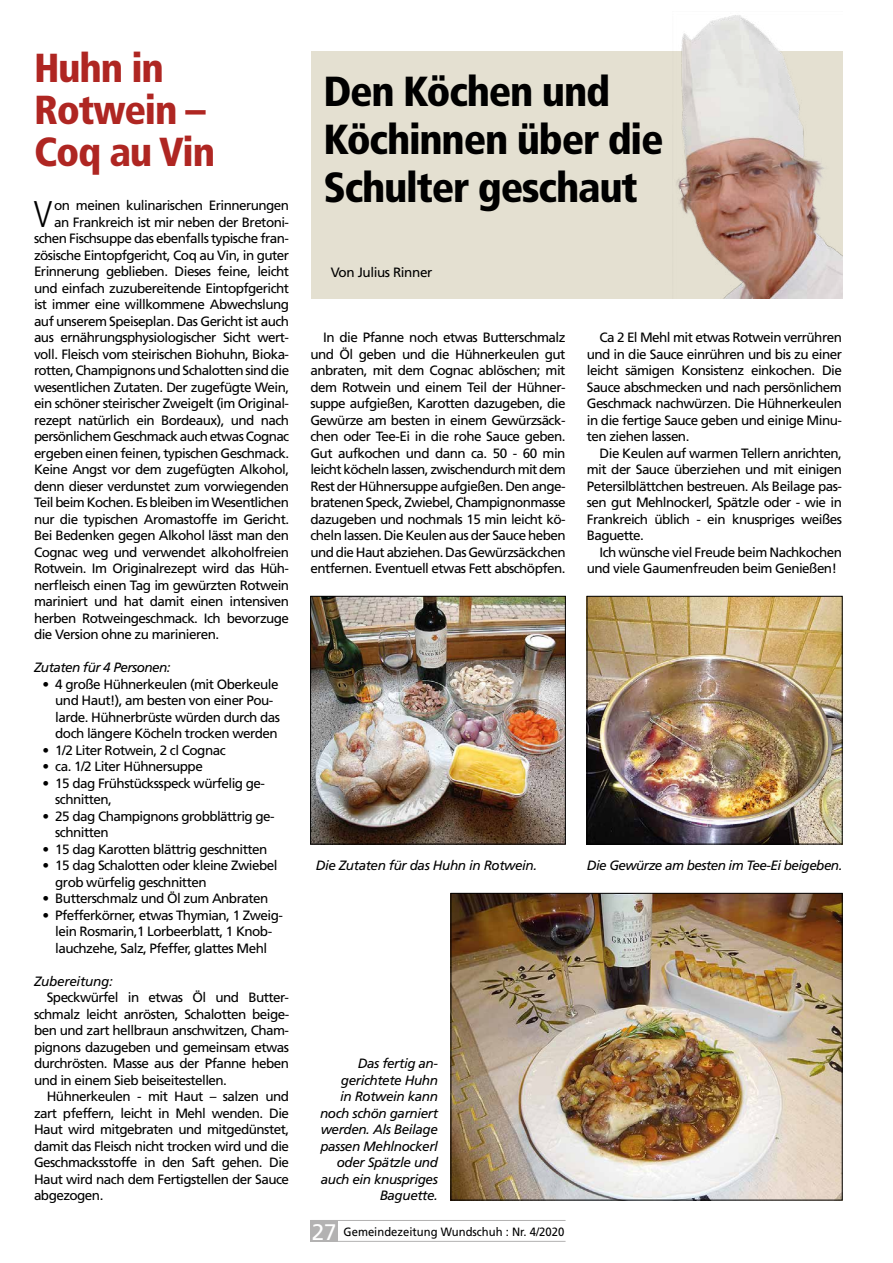
<style>
.page{position:relative;width:893px;height:1263px;background:#fff}
.page>*{position:absolute;margin:0;border:0;box-sizing:border-box;transform-origin:0 0}
.t1{font:900 condensed 42px/48px "Frutiger LT Std";letter-spacing:-.03em;color:#000}
.t2{font:900 condensed 40.5px/42px "Frutiger LT Std";letter-spacing:-.03em;color:#af2622}
.t3{font:300 condensed 37.2px "Frutiger LT Std";color:#000}
.t4{font:13.5px/16.5px "Frutiger LT Std";letter-spacing:-.04em;color:#000;text-align:justify}
.t5{font:italic 13.5px/16.5px "Frutiger LT Std";letter-spacing:-.03em;color:#000;text-align:right}
.t6{font:12px "Frutiger LT Std";color:#000;scale:.94 1}
.s1{font-size:22.5px;color:#fff}
</style>
<div class="page">
<div style="left:310px;top:1220px;width:28px;height:22px;background:#b3b2b2"></div>
<hr style="left:310px;top:1220px;width:256px;height:1px;background:#b3b2b2">
<hr style="left:310px;top:1241px;width:256px;height:1px;background:#b3b2b2">
<div style="left:311px;top:51px;width:531px;height:248px;background:#e4e0d1"></div>
<img style="left:676px;top:15px;width:166px;height:284px">
<img style="left:453px;top:895px;width:387px;height:303px">
<div style="left:451px;top:893px;width:391px;height:307px;border:1px solid #000"></div>
<img style="left:312px;top:598px;width:252px;height:244px">
<div style="left:310px;top:596px;width:256px;height:248px;border:1px solid #000"></div>
<img style="left:589px;top:598px;width:251px;height:244px">
<div style="left:587px;top:596px;width:255px;height:248px;border:1px solid #000"></div>
<h2 class="t2" style="left:34px;top:47px;width:183px">Huhn in<br>Rotwein –<br>Coq au Vin</h2>
<h3 class="t3" style="left:33px;top:193px;width:21px">V</h3>
<p class="t4" style="left:54px;top:197px;width:236px">on meinen kulinarischen Erinnerungen</p>
<p class="t4" style="left:54px;top:214px;width:236px">an Frankreich ist mir neben der Bretoni-</p>
<p class="t4" style="left:34px;top:230px;width:257px">schen Fischsuppe das ebenfalls typische fran-</p>
<p class="t4" style="left:34px;top:247px;width:257px">zösische Eintopfgericht, Coq au Vin, in guter</p>
<p class="t4" style="left:34px;top:263px;width:257px">Erinnerung geblieben. Dieses feine, leicht</p>
<p class="t4" style="left:34px;top:280px;width:257px">und einfach zuzubereitende Eintopfgericht</p>
<p class="t4" style="left:34px;top:296px;width:257px">ist immer eine willkommene Abwechslung</p>
<p class="t4" style="left:34px;top:313px;width:257px">auf unserem Speiseplan. Das Gericht ist auch</p>
<p class="t4" style="left:34px;top:329px;width:257px">aus ernährungsphysiologischer Sicht wert-</p>
<p class="t4" style="left:34px;top:346px;width:257px">voll. Fleisch vom steirischen Biohuhn, Bioka-</p>
<p class="t4" style="left:34px;top:362px;width:257px">rotten, Champignons und Schalotten sind die</p>
<p class="t4" style="left:34px;top:379px;width:257px">wesentlichen Zutaten. Der zugefügte Wein,</p>
<p class="t4" style="left:34px;top:395px;width:257px">ein schöner steirischer Zweigelt (im Original-</p>
<p class="t4" style="left:34px;top:412px;width:257px">rezept natürlich ein Bordeaux), und nach</p>
<p class="t4" style="left:34px;top:428px;width:257px">persönlichem Geschmack auch etwas Cognac</p>
<p class="t4" style="left:34px;top:445px;width:257px">ergeben einen feinen, typischen Geschmack.</p>
<p class="t4" style="left:34px;top:461px;width:257px">Keine Angst vor dem zugefügten Alkohol,</p>
<p class="t4" style="left:34px;top:478px;width:257px">denn dieser verdunstet zum vorwiegenden</p>
<p class="t4" style="left:34px;top:494px;width:256px">Teil beim Kochen. Es bleiben im Wesentlichen</p>
<p class="t4" style="left:34px;top:511px;width:257px">nur die typischen Aromastoffe im Gericht.</p>
<p class="t4" style="left:34px;top:527px;width:257px">Bei Bedenken gegen Alkohol lässt man den</p>
<p class="t4" style="left:34px;top:544px;width:257px">Cognac weg und verwendet alkoholfreien</p>
<p class="t4" style="left:34px;top:560px;width:257px">Rotwein. Im Originalrezept wird das Hüh-</p>
<p class="t4" style="left:34px;top:577px;width:257px">nerfleisch einen Tag im gewürzten Rotwein</p>
<p class="t4" style="left:34px;top:593px;width:257px">mariniert und hat damit einen intensiven</p>
<p class="t4" style="left:34px;top:610px;width:257px">herben Rotweingeschmack. Ich bevorzuge</p>
<p class="t4" style="left:34px;top:626px;width:187px">die Version ohne zu marinieren.</p>
<p class="t5" style="left:34px;top:659px;width:138px">Zutaten für 4 Personen:</p>
<p class="t4" style="left:55px;top:676px;width:226px;text-align:left;text-indent:-13px">• 4 große Hühnerkeulen (mit Oberkeule und Haut!), am besten von einer Pou&shy;larde. Hühnerbrüste würden durch das doch längere Köcheln trocken werden</p>
<p class="t4" style="left:43px;top:742px;width:185px">• 1/2 Liter Rotwein, 2 cl Cognac</p>
<p class="t4" style="left:43px;top:758px;width:162px">• ca. 1/2 Liter Hühnersuppe</p>
<p class="t4" style="left:55px;top:775px;width:211px;text-indent:-13px">• 15 dag Frühstücksspeck würfelig ge&shy;schnitten,</p>
<p class="t4" style="left:55px;top:808px;width:221px;text-indent:-13px">• 25 dag Champignons grobblättrig ge&shy;schnitten</p>
<p class="t4" style="left:43px;top:841px;width:226px">• 15 dag Karotten blättrig geschnitten</p>
<p class="t4" style="left:55px;top:857px;width:224px;text-indent:-13px">• 15 dag Schalotten oder kleine Zwiebel grob würfelig geschnitten</p>
<p class="t4" style="left:43px;top:890px;width:227px">• Butterschmalz und Öl zum Anbraten</p>
<p class="t4" style="left:43px;top:907px;width:242px;text-align:center">• Pfefferkörner, etwas Thymian, 1 Zweig&shy;lein Rosmarin,1 Lorbeerblatt, 1 Knob&shy;lauchzehe, Salz, Pfeffer, glattes Mehl</p>
<p class="t5" style="left:34px;top:973px;width:80px">Zubereitung:</p>
<p class="t4" style="left:34px;top:989px;width:257px;text-indent:13px">Speckwürfel in etwas Öl und Butter&shy;schmalz leicht anrösten, Schalotten beige&shy;ben und zart hellbraun anschwitzen, Cham&shy;pignons dazugeben und gemeinsam etwas durchrösten. Masse aus der Pfanne heben und in einem Sieb beiseitestellen.</p>
<p class="t4" style="left:34px;top:1088px;width:257px;text-indent:13px">Hühnerkeulen - mit Haut – salzen und zart pfeffern, leicht in Mehl wenden. Die Haut wird mitgebraten und mitgedünstet, damit das Fleisch nicht trocken wird und die Geschmacksstoffe in den Saft gehen. Die Haut wird nach dem Fertigstellen der Sauce abgezogen.</p>
<h1 class="t1" style="left:323px;top:67px;width:342px">Den Köchen und<br>Köchinnen über die<br>Schulter geschaut</h1>
<p class="t4" style="left:331px;top:264px;width:103px">Von Julius Rinner</p>
<p class="t4" style="left:310px;top:329px;width:257px;text-indent:13px">In die Pfanne noch etwas Butterschmalz und Öl geben und die Hühnerkeulen gut anbraten, mit dem Cognac ablöschen; mit dem Rotwein und einem Teil der Hühner&shy;suppe aufgießen, Karotten dazugeben, die Gewürze am besten in einem Gewürzsäck&shy;chen oder Tee-Ei in die rohe Sauce geben.<br>Gut aufkochen und dann ca. 50 - 60 min leicht köcheln lassen, zwischendurch mit dem Rest der Hühnersuppe aufgießen. Den ange&shy;bratenen Speck, Zwiebel, Champignonmasse dazugeben und nochmals 15 min leicht kö&shy;cheln lassen. Die Keulen aus der Sauce heben und die Haut abziehen. Das Gewürzsäckchen entfernen. Eventuell etwas Fett abschöpfen.</p>
<p class="t4" style="left:587px;top:329px;width:257px;text-indent:13px">Ca 2 El Mehl mit etwas Rotwein verrühren und in die Sauce einrühren und bis zu einer leicht sämigen Konsistenz einkochen. Die Sauce abschmecken und nach persönlichem Geschmack nachwürzen. Die Hühnerkeulen in die fertige Sauce geben und einige Minu&shy;ten ziehen lassen.</p>
<p class="t4" style="left:587px;top:445px;width:257px;text-indent:13px">Die Keulen auf warmen Tellern anrichten, mit der Sauce überziehen und mit einigen Petersilblättchen bestreuen. Als Beilage pas&shy;sen gut Mehlnockerl, Spätzle oder - wie in Frankreich üblich - ein knuspriges weißes Baguette.</p>
<p class="t4" style="left:587px;top:544px;width:257px;text-indent:13px">Ich wünsche viel Freude beim Nachkochen und viele Gaumenfreuden beim Genießen!</p>
<p class="t5" style="left:316px;top:857px;width:223px">Die Zutaten für das Huhn in Rotwein.</p>
<p class="t5" style="left:587px;top:857px;width:257px">Die Gewürze am besten im Tee-Ei beigeben.</p>
<p class="t5" style="left:320px;top:1055px;width:119px">Das fertig an&shy;gerichtete Huhn<br>in Rotwein kann noch schön garniert werden. Als Beilage passen Mehlnockerl oder Spätzle und auch ein knuspriges<br>Baguette.</p>
<p class="t6" style="left:312px;top:1224px;width:270px"><span class="s1">27</span> Gemeindezeitung Wundschuh : Nr. 4/2020</p>
</div>
